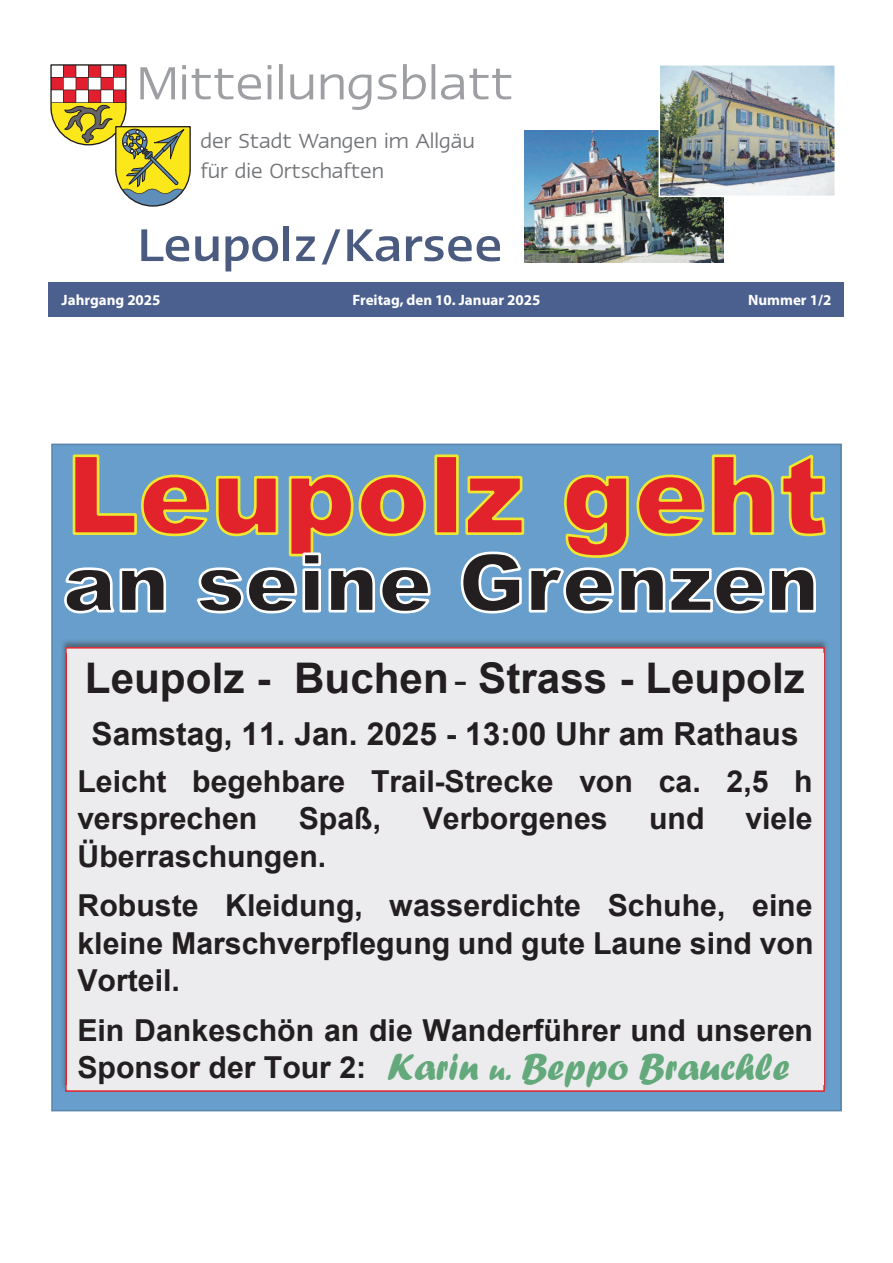
<style>
.page{position:relative;width:893px;height:1263px;background:#fff}
.page>*{position:absolute;margin:0;border:0;box-sizing:border-box;transform-origin:0 0}
.t1{font:500 52.8px "Linotype Ergo";color:#4b5b80}
.t2{font:700 42.15px "Arial";color:#231f20}
.t3{font:39.3px "Forte";color:#63a97b}
.t4{font:700 31.65px "Arial";color:#231f20}
.t5{font:700 30.3px/37.5px "Arial";color:#231f20}
.t6{font:23.55px/29.4px "Linotype Ergo";color:#727477}
.t7{font:700 15px "Myriad Pro";color:#fff}
.s1{font-family:"Times New Roman";font-weight:400}
.s2{font-family:"Arial";font-weight:700;font-size:30.3px;color:#231f20}
.s3{font-size:30.3px}
</style>
<div class="page">
<svg style="left:50px;top:64px;width:461px;height:143px"></svg>
<img style="left:525px;top:130px;width:198px;height:132px">
<img style="left:661px;top:66px;width:173px;height:129px">
<div style="left:659px;top:64px;width:177px;height:133px;border:1px solid #fff"></div>
<div style="left:49px;top:282px;width:795px;height:34px;background:#4c6090"></div>
<div style="left:52px;top:444px;width:789px;height:667px;background:#679ecb"></div>
<svg style="left:72px;top:454px;width:754px;height:96px"></svg>
<svg style="left:64px;top:550px;width:752px;height:64px"></svg>
<img style="left:62px;top:640px;width:765px;height:449px">
<svg style="left:65px;top:647px;width:760px;height:445px;background:#e7b1b5"></svg>
<div style="left:68px;top:654px;width:755px;height:431px;background:#ececee"></div>
<img style="left:67px;top:654px;width:1px;height:431px">
<p class="t6" style="left:200px;top:127px;width:276px">der Stadt Wangen im Allgäu für die Ortschaften</p>
<h1 class="t1" style="left:138px;top:219px;width:366px">Leupolz/Karsee</h1>
<p class="t7" style="left:62px;top:290px;width:100px">Jahrgang 2025</p>
<p class="t7" style="left:352px;top:290px;width:189px">Freitag, den 10. Januar 2025</p>
<p class="t7" style="left:748px;top:290px;width:85px">Nummer 1/2</p>
<h2 class="t2" style="left:85px;top:649px;width:722px">Leupolz - Buchen<span class="s1">-</span> Strass - Leupolz</h2>
<p class="t4" style="left:92px;top:711px;width:708px">Samstag, 11. Jan. 2025 - 13:00 Uhr am Rathaus</p>
<p class="t5" style="left:77px;top:763px;width:737px">Leicht begehbare Trail-Strecke von ca. 2,5 h versprechen</p>
<p class="t5" style="left:299px;top:800px;width:84px">Spaß,</p>
<p class="t5" style="left:423px;top:800px;width:187px">Verborgenes</p>
<p class="t5" style="left:649px;top:800px;width:57px">und</p>
<p class="t5" style="left:746px;top:800px;width:69px">viele</p>
<p class="t5" style="left:77px;top:831px;width:737px;line-height:49.7px">Überraschungen.<br>Robuste Kleidung, wasserdichte Schuhe, eine</p>
<p class="t5" style="left:77px;top:925px;width:738px">kleine Marschverpflegung und gute Laune sind von<br>Vorteil.</p>
<p class="t5" style="left:77px;top:1012px;width:737px">Ein Dankeschön an die Wanderführer und unseren</p>
<p class="t3" style="left:77px;top:1044px;width:713px"><span class="s2">Sponsor der Tour 2:</span> Karin <span class="s3">u.</span> Beppo Brauchle</p>
</div>
